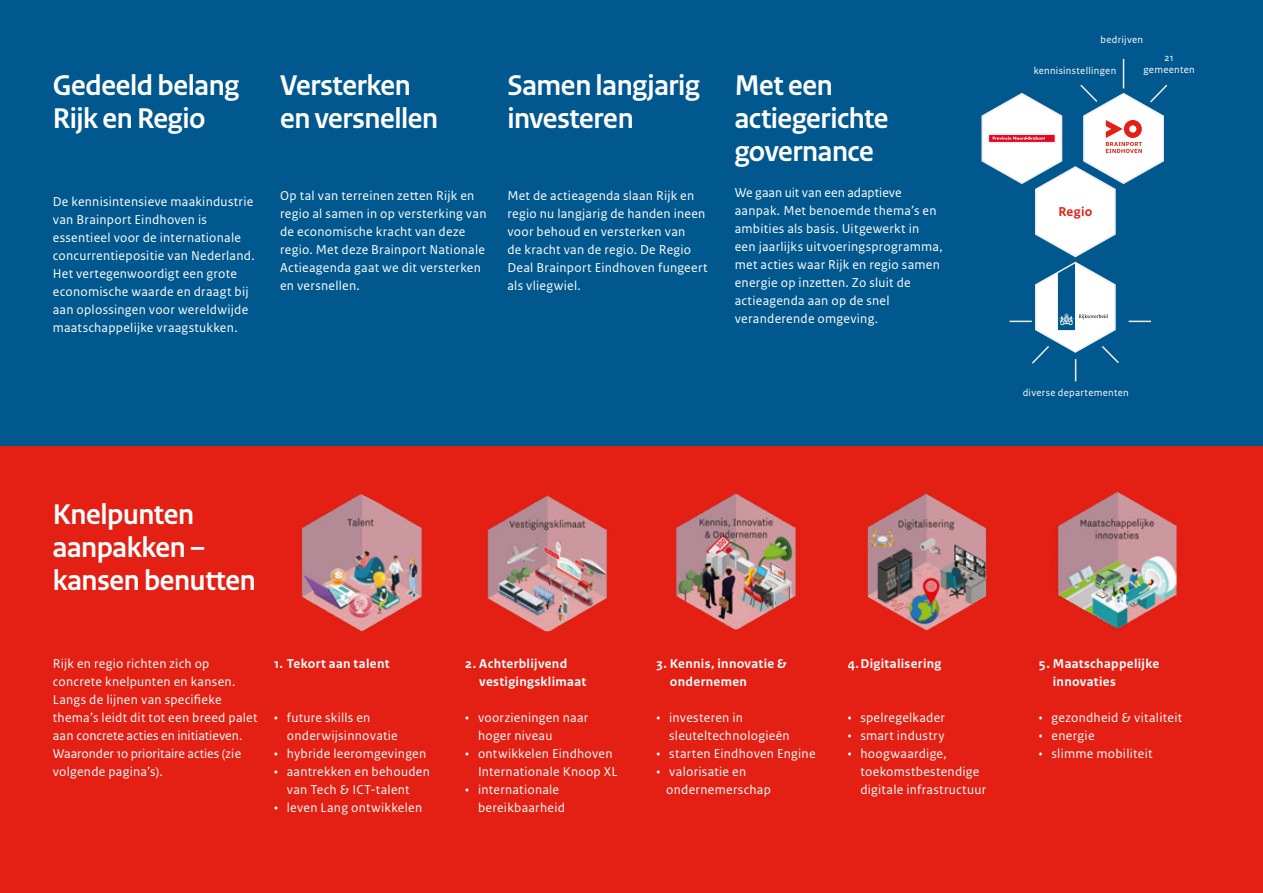
<style>
.page{position:relative;width:1263px;height:893px;background:#fff}
.page>*{position:absolute;margin:0;border:0;box-sizing:border-box;transform-origin:0 0}
.t1{font:700 30px/33px "Rijksoverheid Sans Heading";letter-spacing:-.01em;color:#fff}
.t2{font:13.5px/18px "Rijksoverheid Sans Text";letter-spacing:.02em;color:#fff}
.t3{font:700 13.5px/18px "Rijksoverheid Sans Text";letter-spacing:.025em;color:#fff}
.t4{font:700 13.5px "Rijksoverheid Sans Text";letter-spacing:.025em;color:#e41f13}
.t5{font:10.5px/12px "Rijksoverheid Sans Text";letter-spacing:.03em;color:#fff;text-align:center}
</style>
<div class="page">
<div style="left:0;top:0;width:1263px;height:446px;background:#00588e"></div>
<div style="left:0;top:446px;width:1263px;height:447px;background:#e41f13"></div>
<img style="left:301px;top:494px;width:121px;height:138px">
<img style="left:487px;top:495px;width:121px;height:136px">
<img style="left:676px;top:493px;width:124px;height:136px">
<img style="left:868px;top:493px;width:120px;height:138px">
<img style="left:1052px;top:492px;width:124px;height:141px">
<svg style="left:981px;top:59px;width:187px;height:322px"></svg>
<h1 class="t1" style="left:53px;top:70px;width:188px">Gedeeld belang<br>Rijk en Regio</h1>
<p class="t2" style="left:53px;top:192px;width:203px">De kennisintensieve maakindustrie van Brainport Eindhoven is essentieel voor de internationale concurrentiepositie van Nederland.<br>Het vertegenwoordigt een grote economische waarde en draagt bij aan oplossingen voor wereldwijde maatschappelijke vraagstukken.</p>
<h1 class="t1" style="left:280px;top:70px;width:160px">Versterken en versnellen</h1>
<h1 class="t1" style="left:507px;top:70px;width:194px">Samen langjarig investeren</h1>
<p class="t2" style="left:280px;top:187px;width:208px">Op tal van terreinen zetten Rijk en regio al samen in op versterking van de economische kracht van deze regio. Met deze Brainport Nationale<br>Actieagenda gaat we dit versterken en versnellen.</p>
<p class="t2" style="left:507px;top:187px;width:202px">Met de actieagenda slaan Rijk en regio nu langjarig de handen ineen voor behoud en versterken van<br>de kracht van de regio. De Regio<br>Deal Brainport Eindhoven fungeert als vliegwiel.</p>
<h1 class="t1" style="left:735px;top:70px;width:155px">Met een actiegerichte governance</h1>
<p class="t2" style="left:735px;top:184px;width:209px">We gaan uit van een adaptieve aanpak. Met benoemde thema’s en ambities als basis. Uitgewerkt in een jaarlijks uitvoeringsprogramma, met acties waar Rijk en regio samen energie op inzetten. Zo sluit de actieagenda aan op de snel veranderende omgeving.</p>
<p class="t5" style="left:1100px;top:33px;width:44px">bedrijven</p>
<p class="t5" style="left:1034px;top:65px;width:84px">kennisinstellingen</p>
<p class="t5" style="left:1143px;top:52px;width:53px">21 gemeenten</p>
<p class="t4" style="left:1058px;top:204px;width:35px">Regio</p>
<p class="t5" style="left:1023px;top:387px;width:108px">diverse departementen</p>
<h1 class="t1" style="left:53px;top:499px;width:205px">Knelpunten aanpakken – kansen benutten</h1>
<p class="t2" style="left:53px;top:655px;width:206px">Rijk en regio richten zich op concrete knelpunten en kansen.<br>Langs de lijnen van specifieke thema’s leidt dit tot een breed palet aan concrete acties en initiatieven.<br>Waaronder 10 prioritaire acties (zie volgende pagina’s).</p>
<p class="t3" style="left:274px;top:655px;width:117px">1. Tekort aan talent</p>
<p class="t2" style="left:287px;top:709px;width:112px;text-indent:-13px">• future skills en onderwijsinnovatie</p>
<p class="t2" style="left:274px;top:745px;width:154px">• hybride leeromgevingen</p>
<p class="t2" style="left:274px;top:763px;width:157px;text-align:center">• aantrekken en behouden van Tech &amp; ICT-talent</p>
<p class="t2" style="left:274px;top:799px;width:150px">• leven Lang ontwikkelen</p>
<p class="t3" style="left:479px;top:655px;width:108px;text-indent:-14px">2. Achterblijvend vestigingsklimaat</p>
<p class="t2" style="left:478px;top:709px;width:112px;text-indent:-13px">• voorzieningen naar hoger niveau</p>
<p class="t2" style="left:478px;top:745px;width:141px;text-indent:-13px">• ontwikkelen Eindhoven<br>Internationale Knoop XL</p>
<p class="t2" style="left:478px;top:781px;width:88px;text-indent:-13px">• internationale bereikbaarheid</p>
<p class="t3" style="left:670px;top:655px;width:118px;text-indent:-13px">3. Kennis, innovatie &amp; ondernemen</p>
<p class="t2" style="left:669px;top:709px;width:122px;text-indent:-13px">• investeren in sleuteltechnologieën</p>
<p class="t2" style="left:656px;top:745px;width:161px">• starten Eindhoven Engine</p>
<p class="t2" style="left:666px;top:763px;width:106px;text-indent:-10px">• valorisatie en ondernemerschap</p>
<p class="t3" style="left:848px;top:655px;width:95px">4.Digitalisering</p>
<p class="t2" style="left:848px;top:709px;width:99px">• spelregelkader</p>
<p class="t2" style="left:848px;top:727px;width:98px">• smart industry</p>
<p class="t2" style="left:860px;top:745px;width:127px;text-indent:-13px">• hoogwaardige, toekomstbestendige digitale infrastructuur</p>
<p class="t3" style="left:1053px;top:655px;width:108px;text-indent:-14px">5. Maatschappelijke innovaties</p>
<p class="t2" style="left:1039px;top:709px;width:145px">• gezondheid &amp; vitaliteit</p>
<p class="t2" style="left:1039px;top:727px;width:57px">• energie</p>
<p class="t2" style="left:1039px;top:745px;width:115px">• slimme mobiliteit</p>
</div>
